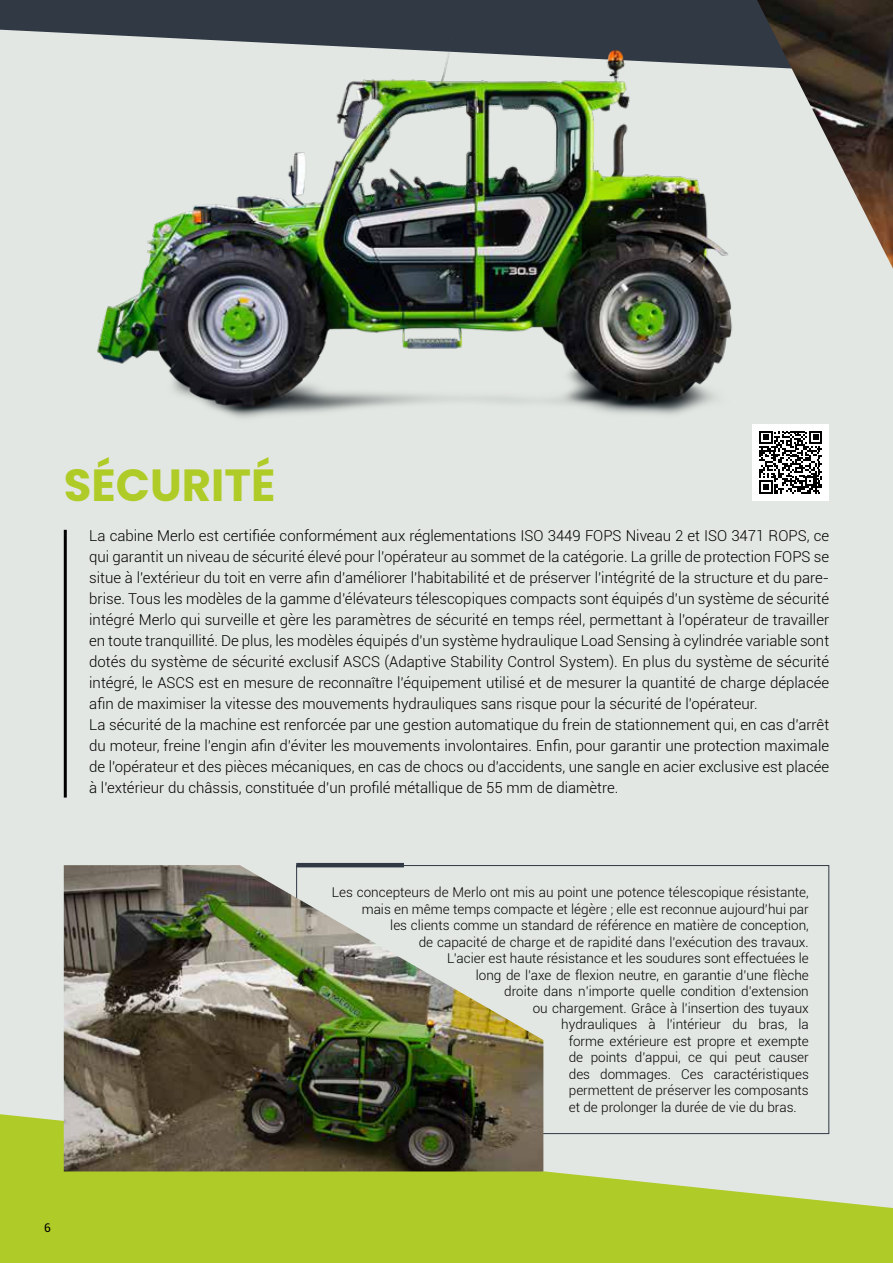
<style>
.page{position:relative;width:893px;height:1263px;background:#e2e7e3}
.page>*{position:absolute;margin:0;border:0;box-sizing:border-box;transform-origin:0 0}
.t1{font:700 45px "Poppins";color:#afcb27}
.t2{font:300 15px/21px "Roboto";color:#000}
.t3{font:300 13.5px "Roboto";color:#000}
.t4{font:12px "Roboto";color:#000}
</style>
<div class="page">
<svg style="left:0;top:0;width:757px;height:67px;fill:#303944"></svg>
<svg style="left:0;top:1114px;width:893px;height:149px;fill:#afcb27"></svg>
<img style="left:64px;top:865px;width:479px;height:306px">
<img style="left:757px;top:0;width:136px;height:269px">
<hr style="left:296px;top:863px;width:108px;height:4px;background:#303944">
<hr style="left:64px;top:530px;width:3px;height:267px;background:#000">
<img style="left:81px;top:9px;width:675px;height:451px">
<div style="left:753px;top:424px;width:76px;height:77px;background:#fff"></div>
<svg style="left:759px;top:431px;width:63px;height:63px"></svg>
<h1 class="t1" style="left:64px;top:457px;width:213px">SÉCURITÉ</h1>
<p class="t2" style="left:89px;top:525px;width:741px">La cabine Merlo est certifiée conformément aux réglementations ISO 3449 FOPS Niveau 2 et ISO 3471 ROPS, ce qui garantit un niveau de sécurité élevé pour l’opérateur au sommet de la catégorie. La grille de protection FOPS se situe à l'extérieur du toit en verre afin d'améliorer l'habitabilité et de préserver l'intégrité de la structure et du pare&shy;brise. Tous les modèles de la gamme d’élévateurs télescopiques compacts sont équipés d'un système de sécurité intégré Merlo qui surveille et gère les paramètres de sécurité en temps réel, permettant à l'opérateur de travailler en toute tranquillité. De plus, les modèles équipés d'un système hydraulique Load Sensing à cylindrée variable sont dotés du système de sécurité exclusif ASCS (Adaptive Stability Control System). En plus du système de sécurité intégré, le ASCS est en mesure de reconnaître l’équipement utilisé et de mesurer la quantité de charge déplacée afin de maximiser la vitesse des mouvements hydrauliques sans risque pour la sécurité de l'opérateur.<br>La sécurité de la machine est renforcée par une gestion automatique du frein de stationnement qui, en cas d’arrêt du moteur, freine l’engin afin d’éviter les mouvements involontaires. Enfin, pour garantir une protection maximale de l'opérateur et des pièces mécaniques, en cas de chocs ou d'accidents, une sangle en acier exclusive est placée à l'extérieur du châssis, constituée d'un profilé métallique de 55 mm de diamètre.</p>
<p class="t3" style="left:332px;top:887px;width:479px">Les concepteurs de Merlo ont mis au point une potence télescopique résistante,</p>
<p class="t3" style="left:362px;top:900px;width:449px">mais en même temps compacte et légère ; elle est reconnue aujourd’hui par</p>
<p class="t3" style="left:390px;top:920px;width:420px">les clients comme un standard de référence en matière de conception,</p>
<p class="t3" style="left:419px;top:933px;width:392px">de capacité de charge et de rapidité dans l’exécution des travaux.</p>
<p class="t3" style="left:447px;top:949px;width:363px">L’acier est haute résistance et les soudures sont effectuées le</p>
<p class="t3" style="left:476px;top:966px;width:335px">long de l’axe de flexion neutre, en garantie d’une flèche</p>
<p class="t3" style="left:504px;top:982px;width:306px">droite dans n’importe quelle condition d’extension</p>
<p class="t3" style="left:533px;top:1002px;width:278px">ou chargement. Grâce à l'insertion des tuyaux</p>
<p class="t3" style="left:561px;top:1019px;width:249px">hydrauliques à l'intérieur du bras, la</p>
<p class="t3" style="left:569px;top:1035px;width:242px">forme extérieure est propre et exempte</p>
<p class="t3" style="left:569px;top:1048px;width:242px">de points d’appui, ce qui peut causer</p>
<p class="t3" style="left:569px;top:1068px;width:242px">des dommages. Ces caractéristiques</p>
<p class="t3" style="left:569px;top:1085px;width:242px">permettent de préserver les composants</p>
<p class="t3" style="left:569px;top:1101px;width:230px">et de prolonger la durée de vie du bras.</p>
<p class="t4" style="left:44px;top:1222px;width:8px">6</p>
</div>
